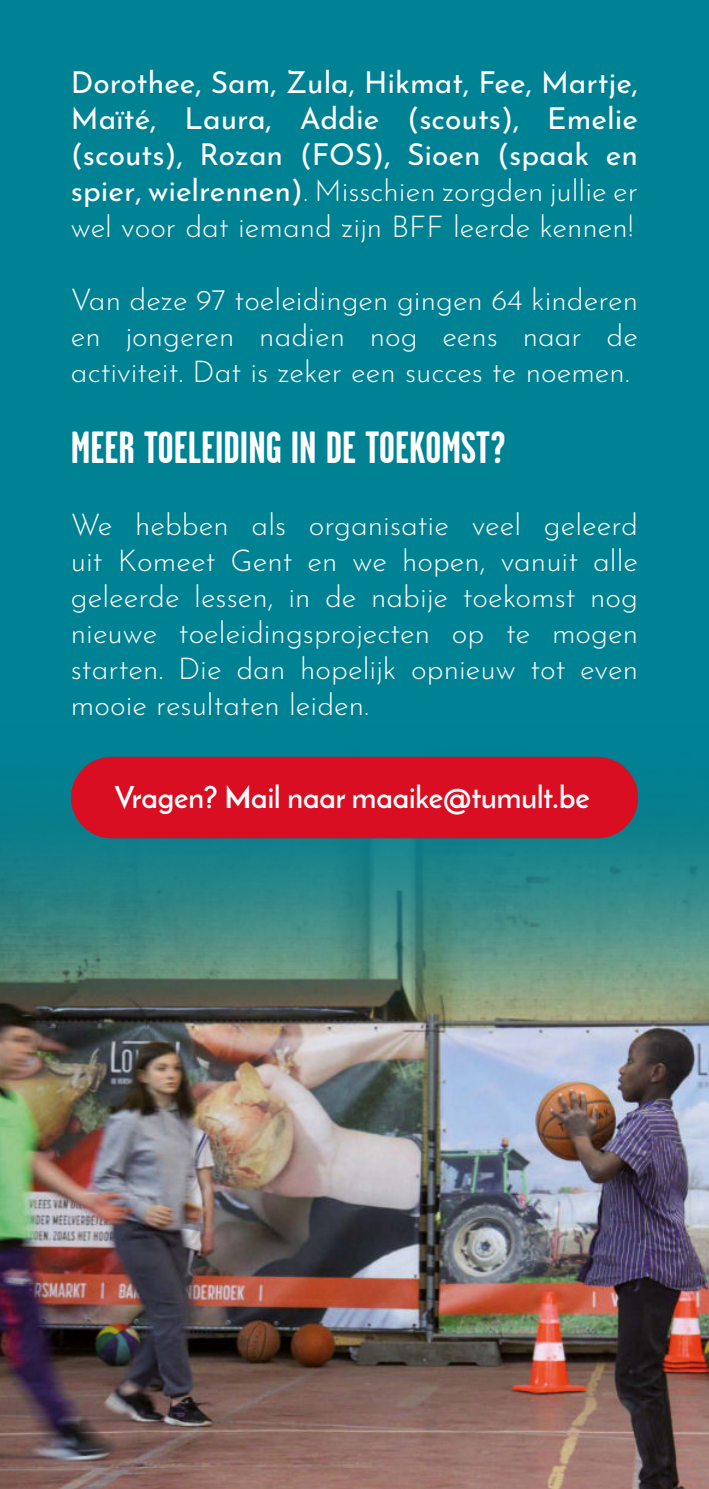
<style>
.page{position:relative;width:709px;height:1489px;background:#fff}
.page>*{position:absolute;margin:0;border:0;box-sizing:border-box;transform-origin:0 0}
.t1{font:700 45px "Garage Gothic";color:#fff}
.t2{font:300 30px/36px "Josefin Sans";color:#fff;text-align:justify}
.t3{font:30px/36px "Josefin Sans";color:#fff;text-align:justify}
.t4{font:700 30px "Josefin Sans";color:#fff}
.s1{font-weight:300}
</style>
<div class="page">
<div style="left:0;top:0;width:709px;height:1488px;background:#008295"></div>
<img style="left:0;top:782px;width:709px;height:706px">
<div style="left:71px;top:756px;width:567px;height:82px;background:#d90e22;border-radius:41px"></div>
<p class="t3" style="left:71px;top:67px;width:568px">Dorothee, Sam, Zula, Hikmat, Fee, Martje, Maïté, Laura, Addie (scouts), Emelie (scouts), Rozan (FOS), Sioen (spaak en spier, wielrennen)<span class="s1">. Misschien zorgden jullie er wel voor dat iemand zijn BFF leerde kennen!</span></p>
<p class="t2" style="left:71px;top:278px;width:568px">Van deze 97 toeleidingen gingen 64 kinderen en jongeren nadien nog eens naar de activiteit. Dat is zeker een succes te noemen.</p>
<h1 class="t1" style="left:71px;top:431px;width:436px">MEER TOELEIDING IN DE TOEKOMST?</h1>
<p class="t2" style="left:71px;top:503px;width:568px">We hebben als organisatie veel geleerd uit Komeet Gent en we hopen, vanuit alle geleerde lessen, in de nabije toekomst nog nieuwe toeleidingsprojecten op te mogen starten. Die dan hopelijk opnieuw tot even mooie resultaten leiden.</p>
<p class="t4" style="left:115px;top:784px;width:476px">Vragen? Mail naar maaike@tumult.be</p>
</div>
